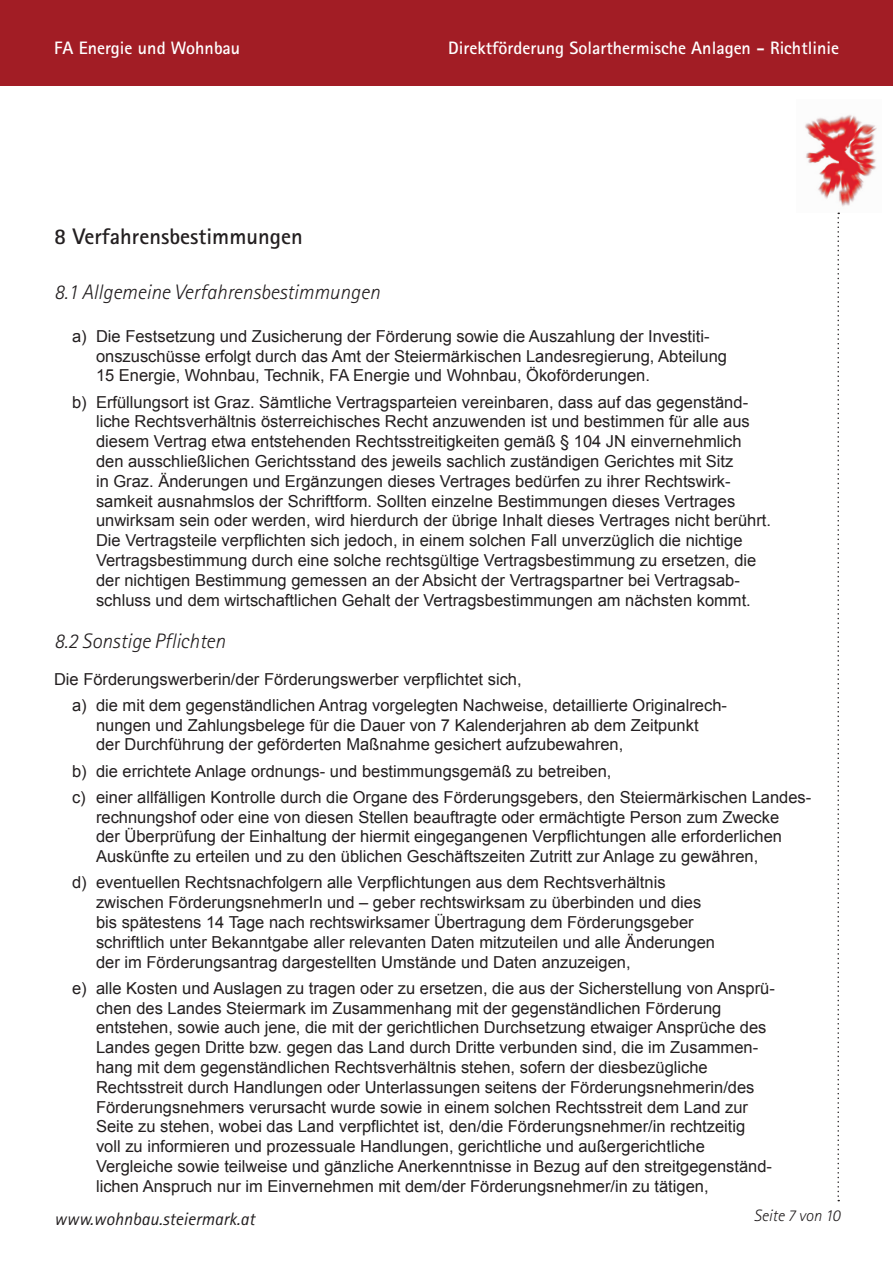
<style>
.page{position:relative;width:893px;height:1263px;background:#fff}
.page>*{position:absolute;margin:0;border:0;box-sizing:border-box;transform-origin:0 0}
.FT_1{font:700 22.5px "Agfa Rotis Sans Serif";color:#231f20}
.FT_2{font:italic 300 21px "Agfa Rotis Sans Serif";color:#231f20}
.t1{font:700 18px "Agfa Rotis Sans Serif";color:#fff}
.t2{font:italic 18px "Agfa Rotis Sans Serif";color:#231f20}
.Fließtext_Buchstaben{font:16.5px/19.8px "Arial";color:#231f20}
.Fließtext{font:16.5px "Arial";color:#231f20}
.t3{font:italic 300 16.5px "Agfa Rotis Sans Serif";color:#231f20}
</style>
<div class="page">
<div style="left:0;top:0;width:893px;height:85px;background:#a21d25"></div>
<img style="left:805px;top:114px;width:72px;height:99px">
<svg style="left:837px;top:213px;width:2px;height:988px"></svg>
<p class="t1" style="left:54px;top:37px;width:188px">FA Energie und Wohnbau</p>
<p class="t1" style="left:448px;top:37px;width:392px">Direktförderung Solarthermische Anlagen - Richtlinie</p>
<p class="FT_1" style="left:54px;top:222px;width:250px">8 Verfahrensbestimmungen</p>
<p class="FT_2" style="left:54px;top:279px;width:327px">8.1 Allgemeine Verfahrensbestimmungen</p>
<p class="Fließtext_Buchstaben" style="left:96px;top:326px;width:633px;text-indent:-24px">a) Die Festsetzung und Zusicherung der Förderung sowie die Auszahlung der Investiti&shy;onszuschüsse erfolgt durch das Amt der Steiermärkischen Landesregierung, Abteilung<br>15 Energie, Wohnbau, Technik, FA Energie und Wohnbau, Ökoförderungen.</p>
<p class="Fließtext_Buchstaben" style="left:96px;top:392px;width:676px;text-indent:-24px">b) Erfüllungsort ist Graz. Sämtliche Vertragsparteien vereinbaren, dass auf das gegenständ&shy;liche Rechtsverhältnis österreichisches Recht anzuwenden ist und bestimmen für alle aus diesem Vertrag etwa entstehenden Rechtsstreitigkeiten gemäß § 104 JN einvernehmlich den ausschließlichen Gerichtsstand des jeweils sachlich zuständigen Gerichtes mit Sitz<br>in Graz. Änderungen und Ergänzungen dieses Vertrages bedürfen zu ihrer Rechtswirk&shy;samkeit ausnahmslos der Schriftform. Sollten einzelne Bestimmungen dieses Vertrages unwirksam sein oder werden, wird hierdurch der übrige Inhalt dieses Vertrages nicht berührt.<br>Die Vertragsteile verpflichten sich jedoch, in einem solchen Fall unverzüglich die nichtige Vertragsbestimmung durch eine solche rechtsgültige Vertragsbestimmung zu ersetzen, die der nichtigen Bestimmung gemessen an der Absicht der Vertragspartner bei Vertragsab&shy;schluss und dem wirtschaftlichen Gehalt der Vertragsbestimmungen am nächsten kommt.</p>
<p class="FT_2" style="left:54px;top:629px;width:173px">8.2 Sonstige Pflichten</p>
<p class="Fließtext" style="left:54px;top:668px;width:469px">Die Förderungswerberin/der Förderungswerber verpflichtet sich,</p>
<p class="Fließtext_Buchstaben" style="left:96px;top:695px;width:633px;text-indent:-24px">a) die mit dem gegenständlichen Antrag vorgelegten Nachweise, detaillierte Originalrech&shy;nungen und Zahlungsbelege für die Dauer von 7 Kalenderjahren ab dem Zeitpunkt<br>der Durchführung der geförderten Maßnahme gesichert aufzubewahren,</p>
<p class="Fließtext_Buchstaben" style="left:72px;top:761px;width:541px">b) die errichtete Anlage ordnungs- und bestimmungsgemäß zu betreiben,</p>
<p class="Fließtext_Buchstaben" style="left:96px;top:787px;width:717px;text-indent:-24px">c) einer allfälligen Kontrolle durch die Organe des Förderungsgebers, den Steiermärkischen Landes&shy;rechnungshof oder eine von diesen Stellen beauftragte oder ermächtigte Person zum Zwecke<br>der Überprüfung der Einhaltung der hiermit eingegangenen Verpflichtungen alle erforderlichen Auskünfte zu erteilen und zu den üblichen Geschäftszeiten Zutritt zur Anlage zu gewähren,</p>
<p class="Fließtext_Buchstaben" style="left:96px;top:873px;width:621px;text-indent:-24px">d) eventuellen Rechtsnachfolgern alle Verpflichtungen aus dem Rechtsverhältnis zwischen FörderungsnehmerIn und – geber rechtswirksam zu überbinden und dies bis spätestens 14 Tage nach rechtswirksamer Übertragung dem Förderungsgeber schriftlich unter Bekanntgabe aller relevanten Daten mitzuteilen und alle Änderungen der im Förderungsantrag dargestellten Umstände und Daten anzuzeigen,</p>
<p class="Fließtext_Buchstaben" style="left:96px;top:978px;width:680px;text-indent:-24px">e) alle Kosten und Auslagen zu tragen oder zu ersetzen, die aus der Sicherstellung von Ansprü&shy;chen des Landes Steiermark im Zusammenhang mit der gegenständlichen Förderung entstehen, sowie auch jene, die mit der gerichtlichen Durchsetzung etwaiger Ansprüche des Landes gegen Dritte bzw. gegen das Land durch Dritte verbunden sind, die im Zusammen&shy;hang mit dem gegenständlichen Rechtsverhältnis stehen, sofern der diesbezügliche Rechtsstreit durch Handlungen oder Unterlassungen seitens der Förderungsnehmerin/des Förderungsnehmers verursacht wurde sowie in einem solchen Rechtsstreit dem Land zur Seite zu stehen, wobei das Land verpflichtet ist, den/die Förderungsnehmer/in rechtzeitig<br>voll zu informieren und prozessuale Handlungen, gerichtliche und außergerichtliche Vergleiche sowie teilweise und gänzliche Anerkenntnisse in Bezug auf den streitgegenständ&shy;lichen Anspruch nur im Einvernehmen mit dem/der Förderungsnehmer/in zu tätigen,</p>
<p class="t2" style="left:54px;top:1209px;width:202px">www.wohnbau.steiermark.at</p>
<p class="t3" style="left:754px;top:1206px;width:88px">Seite 7 von 10</p>
</div>
